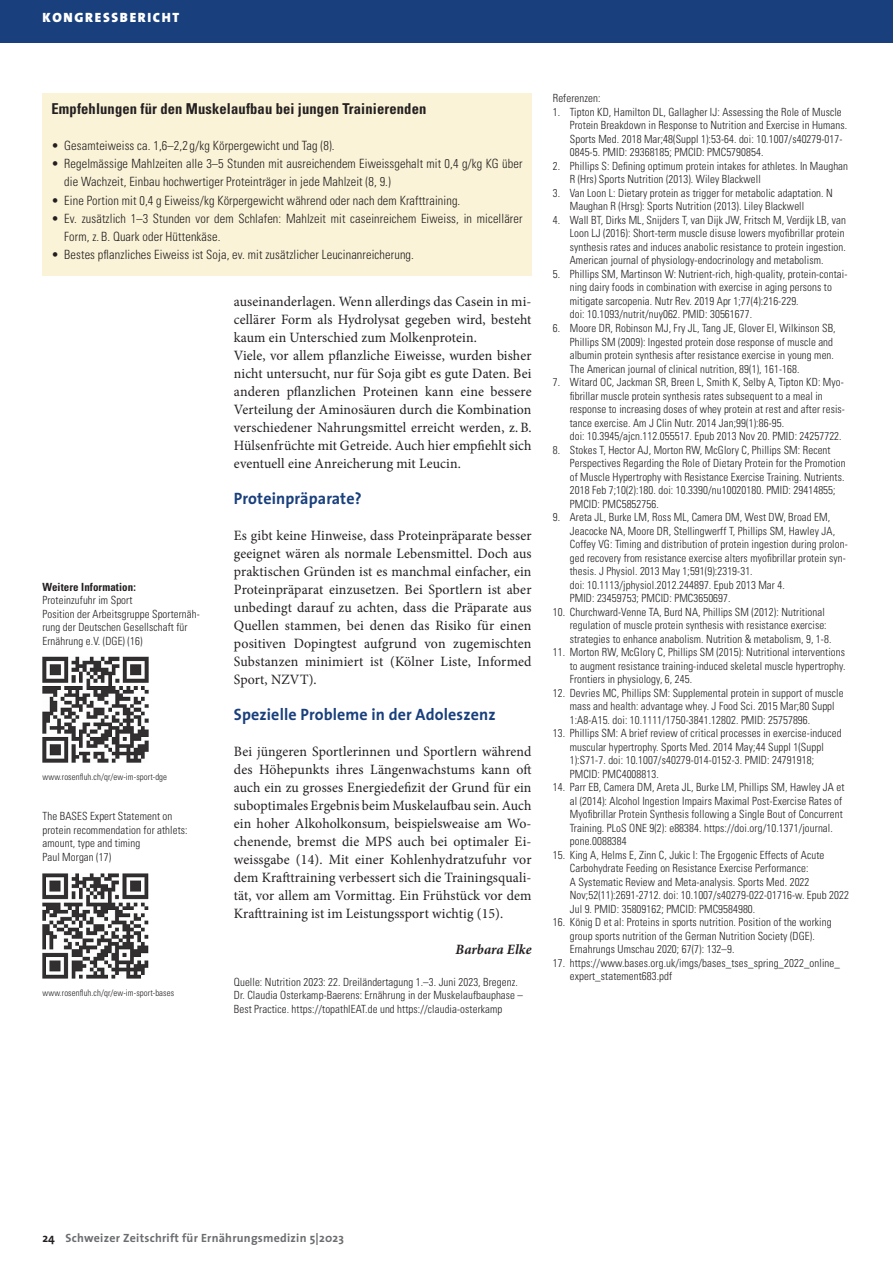
<style>
.page{position:relative;width:893px;height:1263px;background:#fff}
.page>*{position:absolute;margin:0;border:0;box-sizing:border-box;transform-origin:0 0}
.t1{font:700 16.5px "The Sans";letter-spacing:.01em;color:#193f7c}
.t2{font:700 condensed 15px "Univers";letter-spacing:.01em;color:#231f20}
.t3{font:14.25px/18px "Minion Pro";letter-spacing:.01em;color:#231f20;text-align:justify}
.t4{font:italic 700 14.25px "Minion Pro";letter-spacing:.005em;color:#231f20}
.t5{font:900 13.5px "The Sans";letter-spacing:.125em;color:#fff}
.t6{font:300 condensed 12.75px/18px "Univers";letter-spacing:.01em;color:#231f20}
.t7{font:700 12px "The Sans";letter-spacing:.02em;color:#6c6d70}
.t8{font:300 condensed 11.25px/13.5px "Univers";letter-spacing:.01em;color:#231f20}
.t9{font:700 condensed 11.25px "Univers";letter-spacing:.01em;color:#231f20}
.t10{font:300 condensed 9px "Univers";letter-spacing:.01em;color:#231f20}
.s1{color:#231f20}
</style>
<div class="page">
<div style="left:0;top:0;width:893px;height:43px;background:#193f7c"></div>
<div style="left:43px;top:94px;width:488px;height:182px;background:#faf3d7"></div>
<img style="left:43px;top:657px;width:106px;height:106px">
<img style="left:43px;top:873px;width:106px;height:106px">
<p class="t5" style="left:43px;top:6px;width:138px">KONGRESSBERICHT</p>
<h2 class="t2" style="left:52px;top:100px;width:376px">Empfehlungen für den Muskelaufbau bei jungen Trainierenden</h2>
<p class="t6" style="left:52px;top:137px;width:285px">• Gesamteiweiss ca. 1,6–2,2 g/kg Körpergewicht und Tag (8).</p>
<p class="t6" style="left:64px;top:155px;width:460px;text-indent:-13px">• Regelmässige Mahlzeiten alle 3–5 Stunden mit ausreichendem Eiweissgehalt mit 0,4 g/kg KG über die Wachzeit, Einbau hochwertiger Proteinträger in jede Mahlzeit (8, 9.)</p>
<p class="t6" style="left:52px;top:191px;width:410px">• Eine Portion mit 0,4 g Eiweiss/kg Körpergewicht während oder nach dem Krafttraining.</p>
<p class="t6" style="left:64px;top:209px;width:460px;text-indent:-13px">• Ev. zusätzlich 1–3 Stunden vor dem Schlafen: Mahlzeit mit caseinreichem Eiweiss, in micellärer<br>Form, z. B. Quark oder Hüttenkäse.</p>
<p class="t6" style="left:52px;top:245px;width:364px">• Bestes pflanzliches Eiweiss ist Soja, ev. mit zusätzlicher Leucinanreicherung.</p>
<p class="t9" style="left:43px;top:580px;width:95px">Weitere Information:</p>
<p class="t8" style="left:43px;top:593px;width:159px">Proteinzufuhr im Sport<br>Position der Arbeitsgruppe Sporternäh&shy;rung der Deutschen Gesellschaft für<br>Ernährung e.V. (DGE) (16)</p>
<p class="t10" style="left:43px;top:771px;width:126px">www.rosenfluh.ch/qr/ew-im-sport-dge</p>
<p class="t8" style="left:43px;top:809px;width:147px">The BASES Expert Statement on protein recommendation for athlets: amount, type and timing<br>Paul Morgan (17)</p>
<p class="t10" style="left:43px;top:987px;width:133px">www.rosenfluh.ch/qr/ew-im-sport-bases</p>
<p class="t3" style="left:234px;top:293px;width:299px;text-align:left">auseinanderlagen. Wenn allerdings das Casein in mi&shy;cellärer Form als Hydrolysat gegeben wird, besteht kaum ein Unterschied zum Molkenprotein.<br>Viele, vor allem pflanzliche Eiweisse, wurden bisher nicht untersucht, nur für Soja gibt es gute Daten. Bei anderen pflanzlichen Proteinen kann eine bessere Verteilung der Aminosäuren durch die Kombination verschiedener Nahrungsmittel erreicht werden, z.B.<br>Hülsenfrüchte mit Getreide. Auch hier empfiehlt sich eventuell eine Anreicherung mit Leucin.</p>
<h1 class="t1" style="left:234px;top:485px;width:129px">Proteinpräparate?</h1>
<p class="t3" style="left:234px;top:527px;width:299px">Es gibt keine Hinweise, dass Proteinpräparate besser geeignet wären als normale Lebensmittel. Doch aus praktischen Gründen ist es manchmal einfacher, ein Proteinpräparat einzusetzen. Bei Sportlern ist aber unbedingt darauf zu achten, dass die Präparate aus Quellen stammen, bei denen das Risiko für einen positiven Dopingtest aufgrund von zugemischten Substanzen minimiert ist (Kölner Liste, Informed Sport, NZVT).</p>
<h1 class="t1" style="left:234px;top:701px;width:263px">Spezielle Probleme in der Adoleszenz</h1>
<p class="t3" style="left:234px;top:743px;width:299px">Bei jüngeren Sportlerinnen und Sportlern während des Höhepunkts ihres Längenwachstums kann oft auch ein zu grosses Energiedefizit der Grund für ein suboptimales Ergebnis beim Muskelaufbau sein. Auch ein hoher Alkoholkonsum, beispielsweaise am Wo&shy;chenende, bremst die MPS auch bei optimaler Ei&shy;weissgabe (14). Mit einer Kohlenhydratzufuhr vor dem Krafttraining verbessert sich die Trainingsquali&shy;tät, vor allem am Vormittag. Ein Frühstück vor dem Krafttraining ist im Leistungssport wichtig (15).</p>
<p class="t4" style="left:456px;top:939px;width:77px">Barbara Elke</p>
<p class="t8" style="left:234px;top:975px;width:291px">Quelle: Nutrition 2023: 22. Dreiländertagung 1.–3. Juni 2023, Bregenz.<br>Dr. Claudia Osterkamp-Baerens: Ernährung in der Muskelaufbauphase –<br>Best Practice. https://topathlEAT.de und https://claudia-osterkamp</p>
<p class="t8" style="left:553px;top:92px;width:49px">Referenzen:</p>
<p class="t8" style="left:570px;top:105px;width:279px;text-indent:-17px">1. Tipton KD, Hamilton DL, Gallagher IJ: Assessing the Role of Muscle Protein Breakdown in Response to Nutrition and Exercise in Humans.<br>Sports Med. 2018 Mar;48(Suppl 1):53-64. doi: 10.1007/s40279-017- 0845-5. PMID: 29368185; PMCID: PMC5790854.</p>
<p class="t8" style="left:570px;top:159px;width:280px;text-indent:-17px">2. Phillips S: Defining optimum protein intakes for athletes. In Maughan<br>R (Hrs) Sports Nutrition (2013). Wiley Blackwell</p>
<p class="t8" style="left:570px;top:186px;width:265px;text-indent:-17px">3. Van Loon L: Dietary protein as trigger for metabolic adaptation. N<br>Maughan R (Hrsg): Sports Nutrition (2013). Liley Blackwell</p>
<p class="t8" style="left:570px;top:213px;width:278px;text-indent:-17px">4. Wall BT, Dirks ML, Snijders T, van Dijk JW, Fritsch M, Verdijk LB, van Loon LJ (2016): Short-term muscle disuse lowers myofibrillar protein synthesis rates and induces anabolic resistance to protein ingestion.<br>American journal of physiology-endocrinology and metabolism.</p>
<p class="t8" style="left:570px;top:267px;width:279px;text-indent:-17px">5. Phillips SM, Martinson W: Nutrient-rich, high-quality, protein-contai&shy;ning dairy foods in combination with exercise in aging persons to mitigate sarcopenia. Nutr Rev. 2019 Apr 1;77(4):216-229.<br>doi: 10.1093/nutrit/nuy062. PMID: 30561677.</p>
<p class="t8" style="left:570px;top:321px;width:267px;text-indent:-17px">6. Moore DR, Robinson MJ, Fry JL, Tang JE, Glover EI, Wilkinson SB, Phillips SM (2009): Ingested protein dose response of muscle and albumin protein synthesis after resistance exercise in young men.<br>The American journal of clinical nutrition, 89(1), 161-168.</p>
<p class="t8" style="left:570px;top:375px;width:277px;text-indent:-17px">7. Witard OC, Jackman SR, Breen L, Smith K, Selby A, Tipton KD: Myo&shy;fibrillar muscle protein synthesis rates subsequent to a meal in response to increasing doses of whey protein at rest and after resis&shy;tance exercise. Am J Clin Nutr. 2014 Jan;99(1):86-95.<br>doi: 10.3945/ajcn.112.055517. Epub 2013 Nov 20. PMID: 24257722.</p>
<p class="t8" style="left:570px;top:443px;width:277px;text-indent:-17px">8. Stokes T, Hector AJ, Morton RW, McGlory C, Phillips SM: Recent Perspectives Regarding the Role of Dietary Protein for the Promotion of Muscle Hypertrophy with Resistance Exercise Training. Nutrients.<br>2018 Feb 7;10(2):180. doi: 10.3390/nu10020180. PMID: 29414855; PMCID: PMC5852756.</p>
<p class="t8" style="left:570px;top:510px;width:279px;text-indent:-17px">9. Areta JL, Burke LM, Ross ML, Camera DM, West DW, Broad EM, Jeacocke NA, Moore DR, Stellingwerff T, Phillips SM, Hawley JA, Coffey VG: Timing and distribution of protein ingestion during prolon&shy;ged recovery from resistance exercise alters myofibrillar protein syn&shy;thesis. J Physiol. 2013 May 1;591(9):2319-31.<br>doi: 10.1113/jphysiol.2012.244897. Epub 2013 Mar 4.<br>PMID: 23459753; PMCID: PMC3650697.</p>
<p class="t8" style="left:570px;top:605px;width:263px;text-indent:-17px">10. Churchward-Venne TA, Burd NA, Phillips SM (2012): Nutritional regulation of muscle protein synthesis with resistance exercise: strategies to enhance anabolism. Nutrition &amp; metabolism, 9, 1-8.</p>
<p class="t8" style="left:570px;top:645px;width:277px;text-align:justify;text-indent:-17px">11. Morton RW, McGlory C, Phillips SM (2015): Nutritional interventions to augment resistance training-induced skeletal muscle hypertrophy.<br>Frontiers in physiology, 6, 245.</p>
<p class="t8" style="left:570px;top:686px;width:275px;text-indent:-17px">12. Devries MC, Phillips SM: Supplemental protein in support of muscle mass and health: advantage whey. J Food Sci. 2015 Mar;80 Suppl<br>1:A8-A15. doi: 10.1111/1750-3841.12802. PMID: 25757896.</p>
<p class="t8" style="left:570px;top:726px;width:273px;text-indent:-17px">13. Phillips SM: A brief review of critical processes in exercise-induced muscular hypertrophy. Sports Med. 2014 May;44 Suppl 1(Suppl 1):S71-7. doi: 10.1007/s40279-014-0152-3. PMID: 24791918; PMCID: PMC4008813.</p>
<p class="t8" style="left:570px;top:780px;width:276px;text-indent:-17px">14. Parr EB, Camera DM, Areta JL, Burke LM, Phillips SM, Hawley JA et al (2014): Alcohol Ingestion Impairs Maximal Post-Exercise Rates of Myofibrillar Protein Synthesis following a Single Bout of Concurrent Training. PLoS ONE 9(2): e88384. https://doi.org/10.1371/journal. pone.0088384</p>
<p class="t8" style="left:570px;top:848px;width:281px;text-indent:-17px">15. King A, Helms E, Zinn C, Jukic I: The Ergogenic Effects of Acute Carbohydrate Feeding on Resistance Exercise Performance:<br>A Systematic Review and Meta-analysis. Sports Med. 2022<br>Nov;52(11):2691-2712. doi: 10.1007/s40279-022-01716-w. Epub 2022<br>Jul 9. PMID: 35809162; PMCID: PMC9584980.</p>
<p class="t8" style="left:570px;top:915px;width:263px;text-indent:-17px">16. König D et al: Proteins in sports nutrition. Position of the working group sports nutrition of the German Nutrition Society (DGE).<br>Ernahrungs Umschau 2020; 67(7): 132–9.</p>
<p class="t8" style="left:570px;top:956px;width:272px;text-indent:-17px">17. https://www.bases.org.uk/imgs/bases_tses_spring_2022_online_ expert_statement683.pdf</p>
<p class="t7" style="left:43px;top:1228px;width:303px"><span class="s1">24</span> Schweizer Zeitschrift für Ernährungsmedizin 5|2023</p>
</div>
